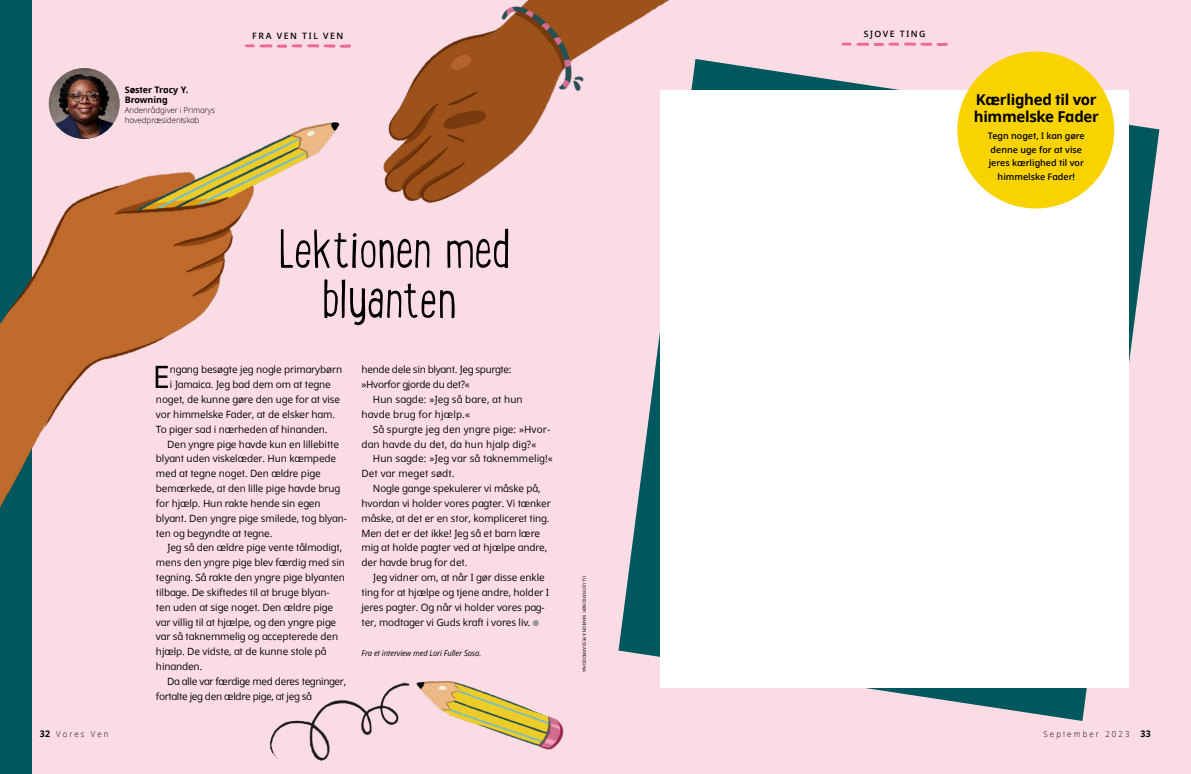
<style>
.page{position:relative;width:1191px;height:774px;background:#fbdce4}
.page>*{position:absolute;margin:0;border:0;box-sizing:border-box;transform-origin:0 0}
.articl1_h1_next{font:300 58px/50px "Lunch Box";letter-spacing:-.015em;color:#000;text-align:center}
.artlc1_p1_first{font:30.8px "Dots Solidlds Lat";color:#000}
.artcl2_h1_next{font:700 15px/17px "Dots Solidlds Lat";letter-spacing:-.02em;color:#000}
.artcl1_p1{font:10px/14.8px "Dots Solidlds Lat";letter-spacing:-.01em;color:#000}
.artlc1_p1_first-2{font:10px "Dots Solidlds Lat";letter-spacing:-.01em;color:#000}
.artcl1_p1-2{font:10px/14.8px "Dots Solidlds Lat";letter-spacing:.01em;color:#000}
.artcl1_p1-3{font:10px/14.8px "Dots Solidlds Lat";letter-spacing:-.03em;color:#000}
.artcl2_p1_first{font:600 9px/13.8px "Dots Solidlds Lat";color:#000;text-align:center}
.artcl1_p1_author-nam{font:700 9px/10.5px "Dots Solidlds Lat";letter-spacing:-.005em;color:#000}
.p1_series-title{font:600 8.8px "Dots Solidlds Lat";letter-spacing:.18em;color:#000}
.t1{font:300 8.2px "Dots Solidlds Lat";letter-spacing:.28em;color:#000;scale:.95 1}
.artcl1_p1_author-rol{font:300 8px/10px "Dots Solidlds Lat";letter-spacing:-.005em;color:#000}
.artcl1_p1_event{font:italic 8px "Dots Solidlds Lat";letter-spacing:-.01em;color:#000;scale:.95 1}
.artcl1_p1_figure_ima{font:4.5px "Dots Solidlds Lat";color:#000}
.s1{font-family:"Ding P Ilds Dpi";font-size:8.5px;color:#969798}
.s2{font-weight:700;font-size:9.2px}
</style>
<div class="page">
<svg style="left:618px;top:59px;width:541px;height:662px"></svg>
<div style="left:660px;top:91px;width:468px;height:597px;background:#fff"></div>
<div style="left:0;top:0;width:31px;height:774px;background:#00585e"></div>
<img style="left:0;top:0;width:694px;height:534px">
<img style="left:269px;top:681px;width:295px;height:80px">
<svg style="left:841px;top:42px;width:106px;height:4px"></svg>
<div style="left:957px;top:52px;width:157px;height:156px;background:#f9d300;border-radius:50%"></div>
<img style="left:49px;top:68px;width:71px;height:71px;border-radius:35px">
<p class="artcl1_p1_author-nam" style="left:125px;top:84px;width:65px">Søster Tracy Y.<br>Browning</p>
<p class="artcl1_p1_author-rol" style="left:125px;top:105px;width:92px">Andenrådgiver i Primarys hovedpræsidentskab</p>
<p class="p1_series-title" style="left:252px;top:29px;width:93px">FRA VEN TIL VEN</p>
<p class="articl1_h1_next" style="left:279px;top:225px;width:233px">Lektionen med blyanten</p>
<p class="artlc1_p1_first" style="left:153px;top:354px;width:19px">E</p>
<p class="artlc1_p1_first-2" style="left:170px;top:362px;width:174px">ngang besøgte jeg nogle primarybørn</p>
<p class="artlc1_p1_first-2" style="left:170px;top:377px;width:162px">i Jamaica. Jeg bad dem om at tegne</p>
<p class="artlc1_p1_first-2" style="left:156px;top:392px;width:186px">noget, de kunne gøre den uge for at vise</p>
<p class="artlc1_p1_first-2" style="left:156px;top:407px;width:181px">vor himmelske Fader, at de elsker ham.</p>
<p class="artlc1_p1_first-2" style="left:156px;top:422px;width:173px">To piger sad i nærheden af hinanden.</p>
<p class="artcl1_p1" style="left:156px;top:437px;width:192px;text-indent:11px">Den yngre pige havde kun en lillebitte blyant uden viskelæder. Hun kæmpede med at tegne noget. Den ældre pige bemærkede, at den lille pige havde brug for hjælp. Hun rakte hende sin egen blyant. Den yngre pige smilede, tog blyan&shy;ten og begyndte at tegne.</p>
<p class="artcl1_p1" style="left:156px;top:540px;width:191px;text-indent:11px">Jeg så den ældre pige vente tålmodigt, mens den yngre pige blev færdig med sin tegning. Så rakte den yngre pige blyanten tilbage. De skiftedes til at bruge blyan&shy;ten uden at sige noget. Den ældre pige var villig til at hjælpe, og den yngre pige var så taknemmelig og accepterede den hjælp. De vidste, at de kunne stole på hinanden.</p>
<p class="artcl1_p1-3" style="left:156px;top:674px;width:192px;text-indent:11px">Da alle var færdige med deres tegninger, fortalte jeg den ældre pige, at jeg så</p>
<p class="artcl1_p1-3" style="left:361px;top:362px;width:151px">hende dele sin blyant. Jeg spurgte: »Hvorfor gjorde du det?«</p>
<p class="artcl1_p1-2" style="left:361px;top:392px;width:163px;text-indent:11px">Hun sagde: »Jeg så bare, at hun havde brug for hjælp.«</p>
<p class="artcl1_p1-2" style="left:361px;top:422px;width:190px;text-indent:11px">Så spurgte jeg den yngre pige: »Hvor&shy;dan havde du det, da hun hjalp dig?«</p>
<p class="artcl1_p1-2" style="left:361px;top:451px;width:193px;text-indent:11px">Hun sagde: »Jeg var så taknemmelig!«<br>Det var meget sødt.</p>
<p class="artcl1_p1" style="left:361px;top:481px;width:191px;text-indent:11px">Nogle gange spekulerer vi måske på, hvordan vi holder vores pagter. Vi tænker måske, at det er en stor, kompliceret ting.<br>Men det er det ikke! Jeg så et barn lære mig at holde pagter ved at hjælpe andre, der havde brug for det.</p>
<p class="artcl1_p1" style="left:361px;top:570px;width:189px;text-indent:11px">Jeg vidner om, at når I gør disse enkle ting for at hjælpe og tjene andre, holder I jeres pagter. Og når vi holder vores pag&shy;ter, modtager vi Guds kraft i vores liv. <span class="s1">●</span></p>
<p class="artcl1_p1_event" style="left:361px;top:647px;width:127px">Fra et interview med Lori Fuller Sosa.</p>
<p class="artcl1_p1_figure_ima" style="left:588px;top:576px;width:97px;rotate:90deg">ILLUSTRATIONER: MARIONA PESSARRODONA</p>
<p class="p1_series-title" style="left:863px;top:27px;width:63px">SJOVE TING</p>
<p class="artcl2_h1_next" style="left:973px;top:91px;width:127px">Kærlighed til vor himmelske Fader</p>
<p class="artcl2_p1_first" style="left:988px;top:129px;width:98px">Tegn noget, I kan gøre denne uge for at vise jeres kærlighed til vor himmelske Fader!</p>
<p class="t1" style="left:40px;top:728px;width:74px"><span class="s2">32</span> Vores Ven</p>
<p class="t1" style="left:1043px;top:728px;width:114px">September 2023 <span class="s2">33</span></p>
</div>
